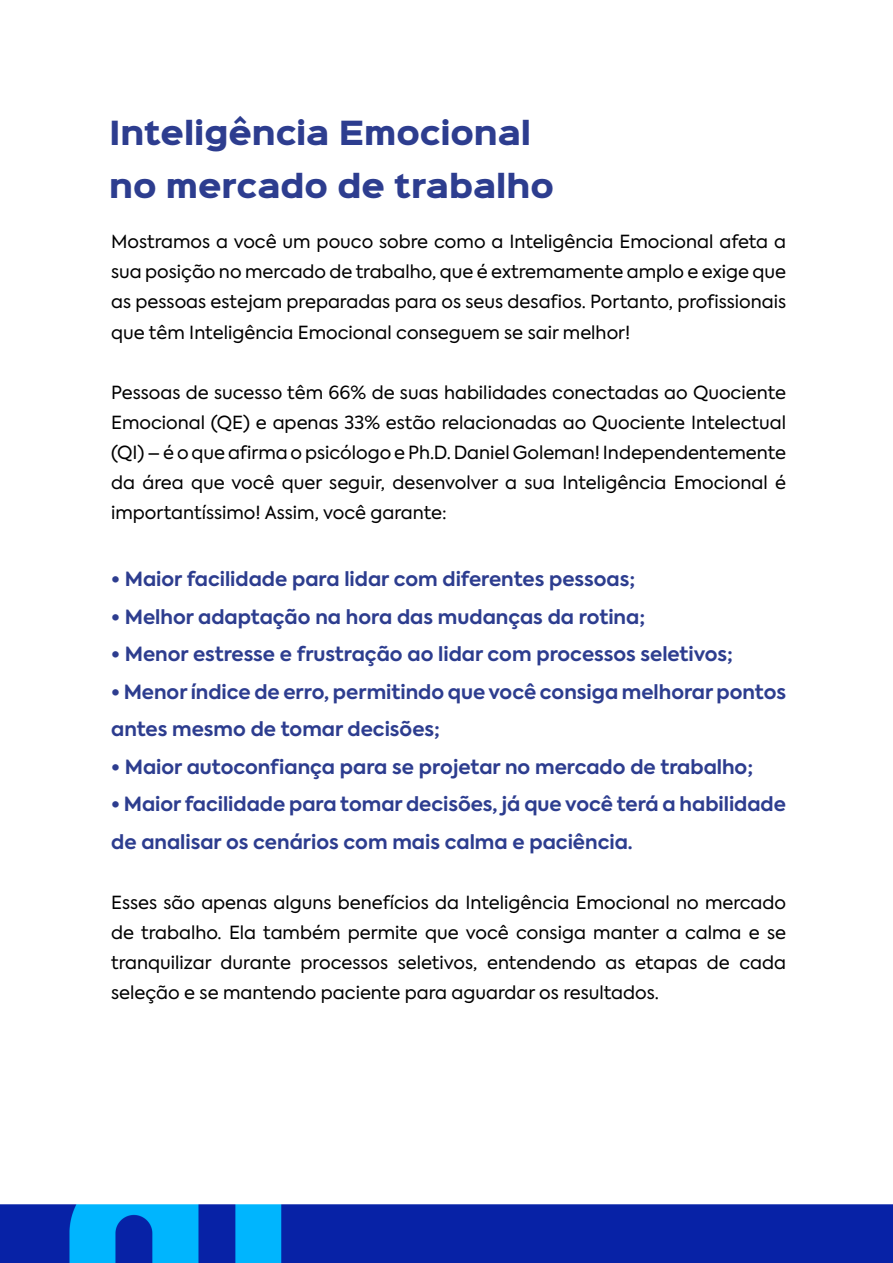
<style>
.page{position:relative;width:893px;height:1263px;background:#fff}
.page>*{position:absolute;margin:0;border:0;box-sizing:border-box;transform-origin:0 0}
.t1{font:900 30px/52.5px "Sinkin Sans 800";letter-spacing:-.005em;color:#2d3d8f}
.t2{font:700 19.5px/37.5px "Axiforma";color:#2d3d8f}
.t3{font:18px/30px "Axiforma";color:#000;text-align:justify}
</style>
<div class="page">
<img style="left:0;top:1204px;width:893px;height:59px">
<h1 class="t1" style="left:109px;top:109px;width:446px">Inteligência Emocional no mercado de trabalho</h1>
<p class="t3" style="left:111px;top:227px;width:676px">Mostramos a você um pouco sobre como a Inteligência Emocional afeta a sua posição no mercado de trabalho, que é extremamente amplo e exige que as pessoas estejam preparadas para os seus desafios. Portanto, profissionais que têm Inteligência Emocional conseguem se sair melhor!</p>
<p class="t3" style="left:111px;top:377px;width:676px">Pessoas de sucesso têm 66% de suas habilidades conectadas ao Quociente Emocional (QE) e apenas 33% estão relacionadas ao Quociente Intelectual (QI) – é o que afirma o psicólogo e Ph.D. Daniel Goleman! Independentemente da área que você quer seguir, desenvolver a sua Inteligência Emocional é importantíssimo! Assim, você garante:</p>
<p class="t2" style="left:111px;top:560px;width:526px">• Maior facilidade para lidar com diferentes pessoas;</p>
<p class="t2" style="left:111px;top:598px;width:535px">• Melhor adaptação na hora das mudanças da rotina;</p>
<p class="t2" style="left:111px;top:635px;width:623px">• Menor estresse e frustração ao lidar com processos seletivos;</p>
<p class="t2" style="left:111px;top:673px;width:676px">• Menor índice de erro, permitindo que você consiga melhorar pontos antes mesmo de tomar decisões;</p>
<p class="t2" style="left:111px;top:748px;width:643px">• Maior autoconfiança para se projetar no mercado de trabalho;</p>
<p class="t2" style="left:111px;top:785px;width:676px">• Maior facilidade para tomar decisões, já que você terá a habilidade de analisar os cenários com mais calma e paciência.</p>
<p class="t3" style="left:111px;top:887px;width:676px">Esses são apenas alguns benefícios da Inteligência Emocional no mercado de trabalho. Ela também permite que você consiga manter a calma e se tranquilizar durante processos seletivos, entendendo as etapas de cada seleção e se mantendo paciente para aguardar os resultados.</p>
</div>
